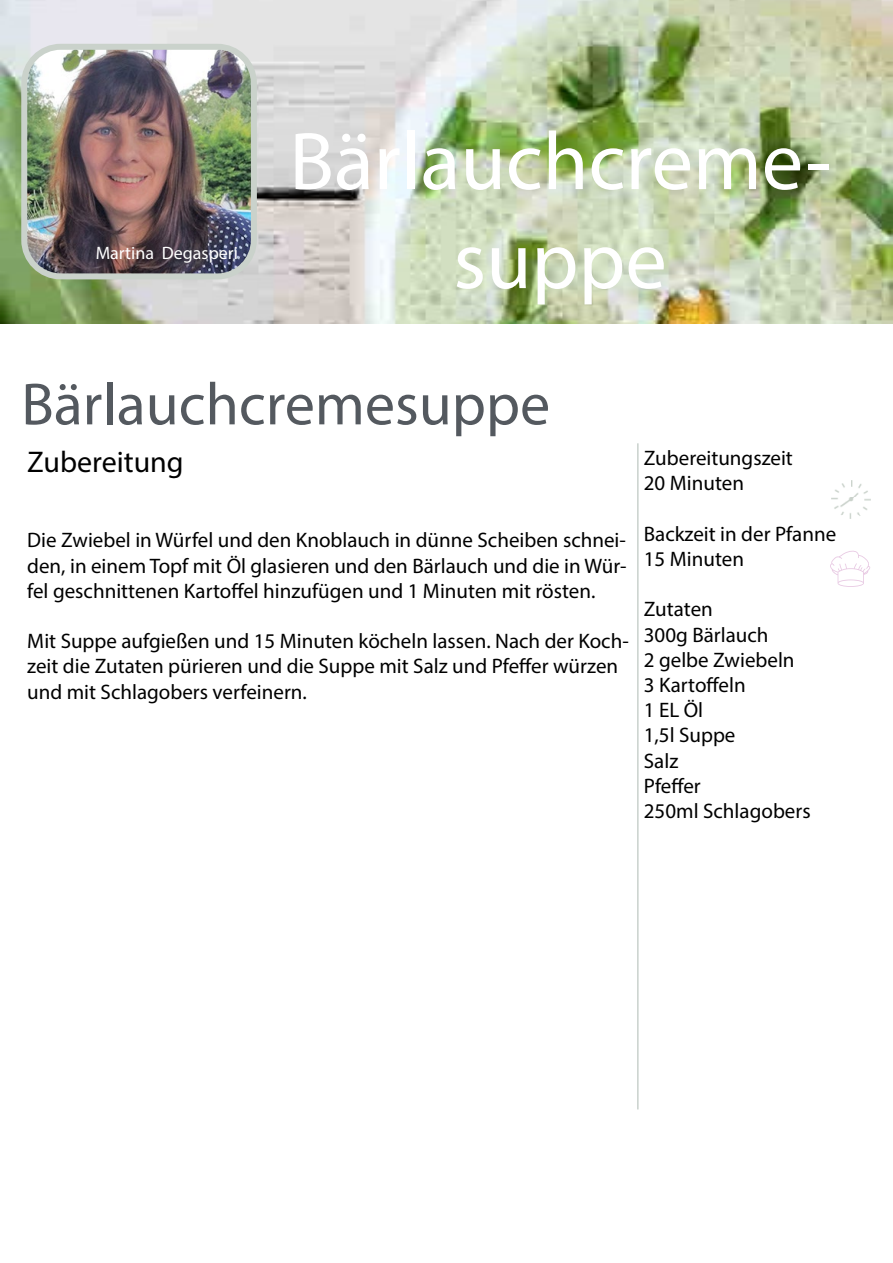
<style>
.page{position:relative;width:893px;height:1263px;background:#fff}
.page>*{position:absolute;margin:0;border:0;box-sizing:border-box;transform-origin:0 0}
.t1{font:82.5px/99px "Myriad Pro";color:#fff;text-align:center}
.t2{font:60px "Myriad Pro";color:#54595f}
.t3{font:30px "Myriad Pro";color:#000}
.t4{font:21px/25.2px "Myriad Pro";color:#000}
.t5{font:18px "Myriad Pro";color:#fff}
</style>
<div class="page">
<img style="left:0;top:0;width:893px;height:323px">
<img style="left:24px;top:47px;width:230px;height:229px">
<div style="left:21px;top:44px;width:236px;height:235px;border:6px solid #cad2cb;border-radius:36px"></div>
<hr style="left:637px;top:443px;width:2px;height:666px;background:#c9d1cc">
<img style="left:832px;top:480px;width:38px;height:39px">
<svg style="left:830px;top:550px;width:40px;height:37px"></svg>
<p class="t5" style="left:96px;top:242px;width:144px">Martina Degasperi</p>
<h1 class="t1" style="left:289px;top:111px;width:543px">Bärlauchcreme&shy;suppe</h1>
<h2 class="t2" style="left:21px;top:367px;width:530px">Bärlauchcremesuppe</h2>
<h3 class="t3" style="left:27px;top:443px;width:158px">Zubereitung</h3>
<p class="t4" style="left:27px;top:527px;width:601px;text-align:justify">Die Zwiebel in Würfel und den Knoblauch in dünne Scheiben schnei&shy;den, in einem Topf mit Öl glasieren und den Bärlauch und die in Wür&shy;fel geschnittenen Kartoffel hinzufügen und 1 Minuten mit rösten.</p>
<p class="t4" style="left:27px;top:628px;width:603px">Mit Suppe aufgießen und 15 Minuten köcheln lassen. Nach der Koch&shy;zeit die Zutaten pürieren und die Suppe mit Salz und Pfeffer würzen und mit Schlagobers verfeinern.</p>
<p class="t4" style="left:644px;top:445px;width:151px">Zubereitungszeit<br>20 Minuten</p>
<p class="t4" style="left:644px;top:521px;width:194px">Backzeit in der Pfanne<br>15 Minuten</p>
<p class="t4" style="left:644px;top:596px;width:168px">Zutaten<br>300g Bärlauch<br>2 gelbe Zwiebeln<br>3 Kartoffeln<br>1 EL Öl<br>1,5l Suppe<br>Salz<br>Pfeffer<br>250ml Schlagobers</p>
</div>
